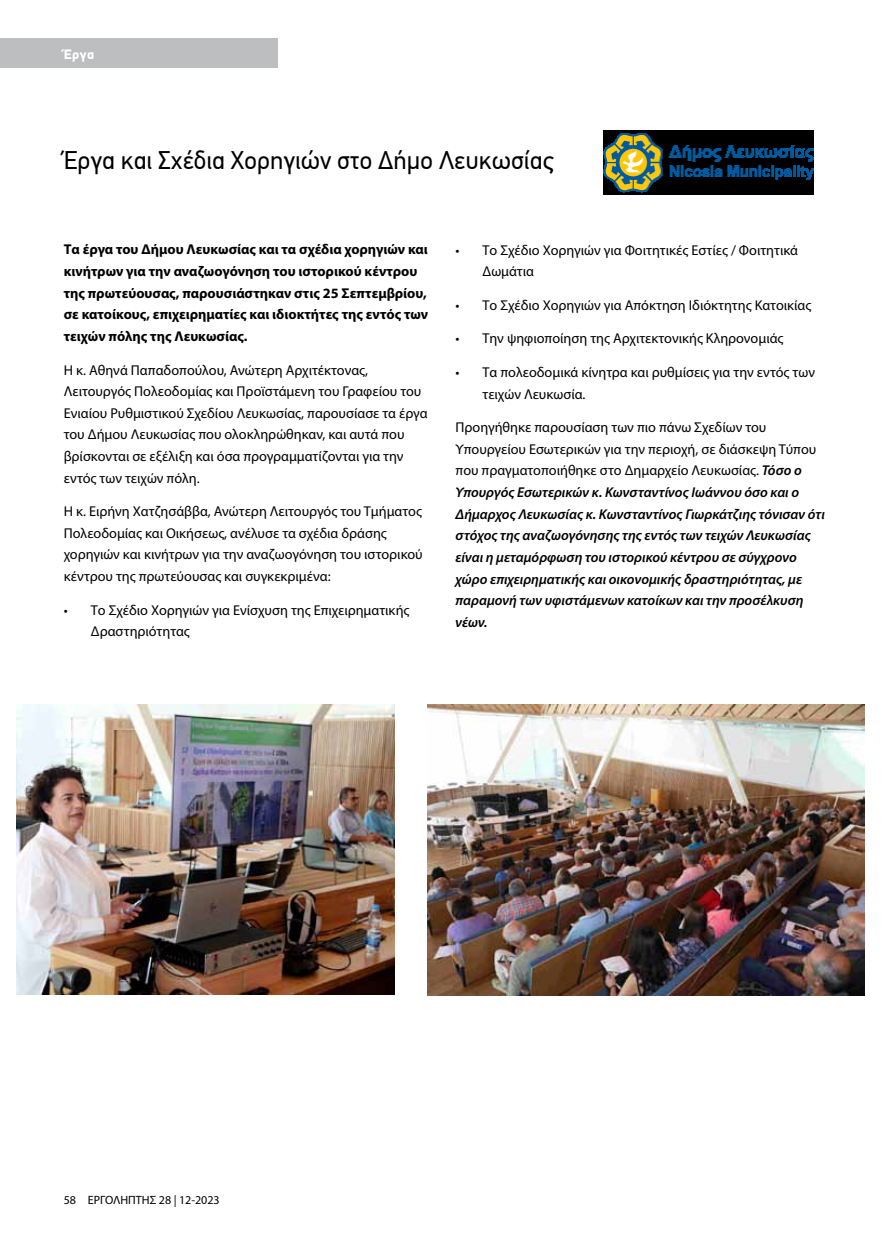
<style>
.page{position:relative;width:893px;height:1255px;background:#fff}
.page>*{position:absolute;margin:0;border:0;box-sizing:border-box;transform-origin:0 0}
.t1{font:25.5px "PF Din Text Pro";color:#000}
.t2{font:14.25px/21.6px "Myriad Pro";color:#000}
.t3{font:italic 600 14.25px/21.6px "Myriad Pro";color:#000}
.t4{font:700 14.25px/21.6px "Myriad Pro";color:#000}
.t5{font:700 13.5px "PF Din Text Pro";color:#fff}
.t6{font:12px "Myriad Pro";color:#000}
.s1{font-weight:400;font-style:normal}
</style>
<div class="page">
<div style="left:0;top:39px;width:278px;height:29px;background:#bcbec0"></div>
<img style="left:427px;top:704px;width:437px;height:291px">
<img style="left:16px;top:704px;width:379px;height:290px">
<img style="left:604px;top:131px;width:209px;height:64px">
<p class="t5" style="left:64px;top:46px;width:32px">Έργα</p>
<h1 class="t1" style="left:64px;top:145px;width:491px">Έργα και Σχέδια Χορηγιών στο Δήμο Λευκωσίας</h1>
<p class="t4" style="left:64px;top:238px;width:366px">Τα έργα του Δήμου Λευκωσίας και τα σχέδια χορηγιών και κινήτρων για την αναζωογόνηση του ιστορικού κέντρου της πρωτεύουσας, παρουσιάστηκαν στις 25 Σεπτεμβρίου, σε κατοίκους, επιχειρηματίες και ιδιοκτήτες της εντός των τειχών πόλης της Λευκωσίας.</p>
<p class="t2" style="left:64px;top:359px;width:365px">Η κ. Αθηνά Παπαδοπούλου, Ανώτερη Αρχιτέκτονας, Λειτουργός Πολεοδομίας και Προϊστάμενη του Γραφείου του Ενιαίου Ρυθμιστικού Σχεδίου Λευκωσίας, παρουσίασε τα έργα του Δήμου Λευκωσίας που ολοκληρώθηκαν, και αυτά που βρίσκονται σε εξέλιξη και όσα προγραμματίζονται για την εντός των τειχών πόλη.</p>
<p class="t2" style="left:64px;top:500px;width:360px">Η κ. Ειρήνη Χατζησάββα, Ανώτερη Λειτουργός του Τμήματος Πολεοδομίας και Οικήσεως, ανέλυσε τα σχέδια δράσης χορηγιών και κινήτρων για την αναζωογόνηση του ιστορικού κέντρου της πρωτεύουσας και συγκεκριμένα:</p>
<p class="t2" style="left:91px;top:599px;width:320px;text-indent:-27px">• Το Σχέδιο Χορηγιών για Ενίσχυση της Επιχειρηματικής<br>Δραστηριότητας</p>
<p class="t2" style="left:482px;top:239px;width:317px;text-indent:-27px">• Το Σχέδιο Χορηγιών για Φοιτητικές Εστίες / Φοιτητικά<br>Δωμάτια</p>
<p class="t2" style="left:455px;top:294px;width:357px">• Το Σχέδιο Χορηγιών για Απόκτηση Ιδιόκτητης Κατοικίας</p>
<p class="t2" style="left:455px;top:327px;width:329px">• Την ψηφιοποίηση της Αρχιτεκτονικής Κληρονομιάς</p>
<p class="t2" style="left:482px;top:361px;width:334px;text-indent:-27px">• Τα πολεοδομικά κίνητρα και ρυθμίσεις για την εντός των τειχών Λευκωσία.</p>
<p class="t3" style="left:455px;top:416px;width:371px"><span class="s1">Προηγήθηκε παρουσίαση των πιο πάνω Σχεδίων του Υπουργείου Εσωτερικών για την περιοχή, σε διάσκεψη Τύπου που πραγματοποιήθηκε στο Δημαρχείο Λευκωσίας.</span> Τόσο ο Υπουργός Εσωτερικών κ. Κωνσταντίνος Ιωάννου όσο και ο Δήμαρχος Λευκωσίας κ. Κωνσταντίνος Γιωρκάτζιης τόνισαν ότι στόχος της αναζωογόνησης της εντός των τειχών Λευκωσίας είναι η μεταμόρφωση του ιστορικού κέντρου σε σύγχρονο χώρο επιχειρηματικής και οικονομικής δραστηριότητας, με παραμονή των υφιστάμενων κατοίκων και την προσέλκυση νέων.</p>
<p class="t6" style="left:64px;top:1192px;width:157px">58 ΕΡΓΟΛΗΠΤΗΣ 28 | 12-2023</p>
</div>
